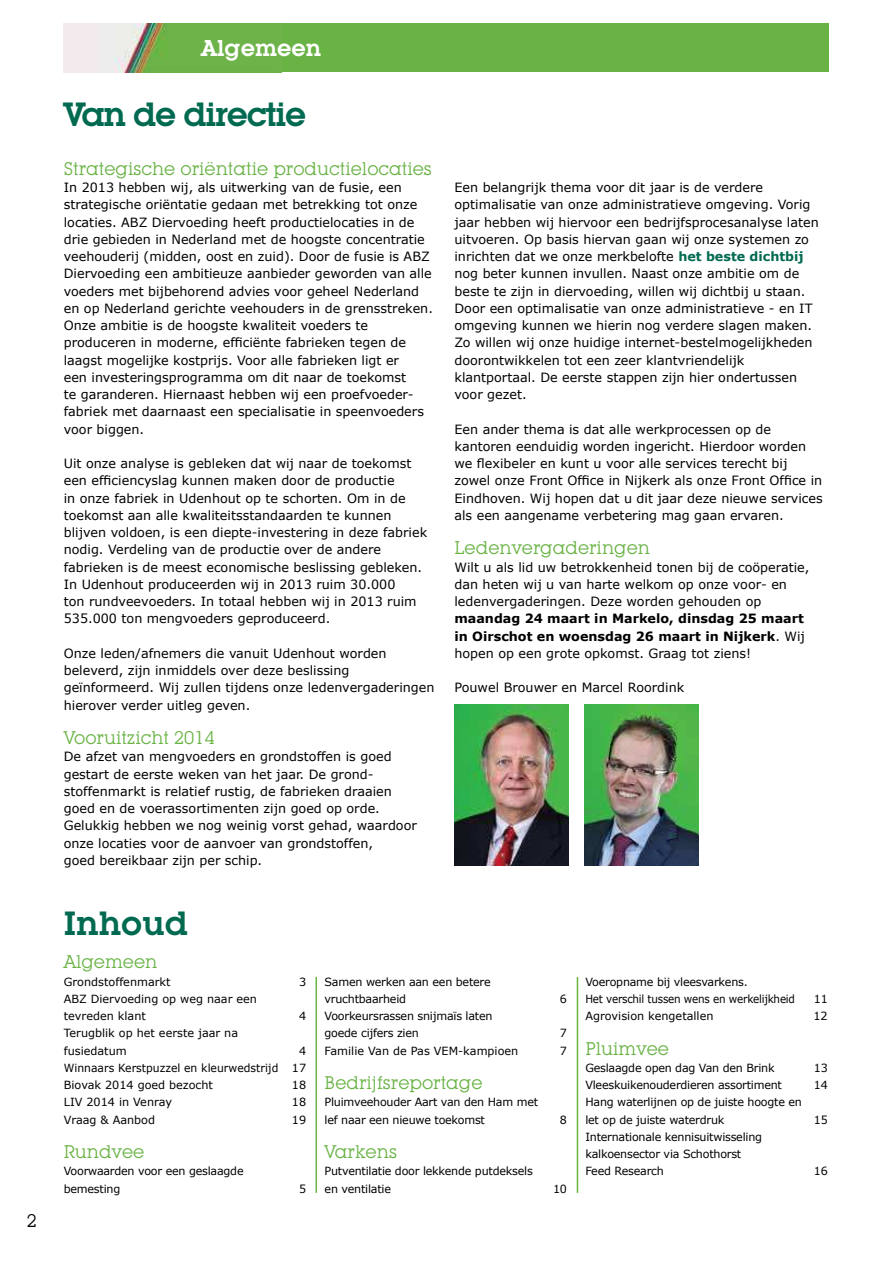
<style>
.page{position:relative;width:893px;height:1263px;background:#fff}
.page>*{position:absolute;margin:0;border:0;box-sizing:border-box;transform-origin:0 0}
.t1{font:600 33px "Lubalin Graph IT Cby BT";letter-spacing:-.04em;color:#006a51}
.t2{font:600 22.5px "Lubalin Graph IT Cby BT";color:#fff}
.t3{font:18px "Lubalin Graph IT Cby BT";color:#69b345}
.t4{font:18px "Lubalin Graph IT Cby BT";color:#000}
.t5{font:12.75px/17.2px "Verdana";color:#000}
.t6{font:700 12.75px/17.2px "Verdana";color:#000;text-align:justify}
.t7{font:11.25px/17.2px "Verdana";letter-spacing:-.02em;color:#000}
.t8{font:11.25px/17.2px "Verdana";color:#000}
.s1{font-weight:700;color:#006a51}
.s2{font-weight:400}
</style>
<div class="page">
<img style="left:585px;top:705px;width:114px;height:160px">
<img style="left:454px;top:705px;width:115px;height:160px">
<hr style="left:315px;top:977px;width:2px;height:216px;background:#69b345">
<hr style="left:577px;top:977px;width:1px;height:216px;background:#69b345">
<div style="left:154px;top:23px;width:675px;height:49px;background:#69b345"></div>
<img style="left:64px;top:23px;width:103px;height:49px">
<h3 class="t4" style="left:27px;top:1214px;width:12px">2</h3>
<h2 class="t2" style="left:201px;top:39px;width:121px">Algemeen</h2>
<h1 class="t1" style="left:64px;top:101px;width:244px">Van de directie</h1>
<h3 class="t3" style="left:64px;top:162px;width:370px">Strategische oriëntatie productielocaties</h3>
<p class="t5" style="left:64px;top:179px;width:371px">In 2013 hebben wij, als uitwerking van de fusie, een strategische oriëntatie gedaan met betrekking tot onze locaties. ABZ Diervoeding heeft productielocaties in de drie gebieden in Nederland met de hoogste concentratie veehouderij (midden, oost en zuid). Door de fusie is ABZ Diervoeding een ambitieuze aanbieder geworden van alle voeders met bijbehorend advies voor geheel Nederland en op Nederland gerichte veehouders in de grensstreken.<br>Onze ambitie is de hoogste kwaliteit voeders te produceren in moderne, efficiënte fabrieken tegen de laagst mogelijke kostprijs. Voor alle fabrieken ligt er<br>een investeringsprogramma om dit naar de toekomst<br>te garanderen. Hiernaast hebben wij een proefvoeder&shy;fabriek met daarnaast een specialisatie in speenvoeders voor biggen.</p>
<p class="t5" style="left:64px;top:455px;width:365px">Uit onze analyse is gebleken dat wij naar de toekomst een efficiencyslag kunnen maken door de productie<br>in onze fabriek in Udenhout op te schorten. Om in de toekomst aan alle kwaliteitsstandaarden te kunnen blijven voldoen, is een diepte-investering in deze fabriek nodig. Verdeling van de productie over de andere fabrieken is de meest economische beslissing gebleken.<br>In Udenhout produceerden wij in 2013 ruim 30.000<br>ton rundveevoeders. In totaal hebben wij in 2013 ruim 535.000 ton mengvoeders geproduceerd.</p>
<p class="t5" style="left:64px;top:645px;width:372px">Onze leden/afnemers die vanuit Udenhout worden beleverd, zijn inmiddels over deze beslissing geïnformeerd. Wij zullen tijdens onze ledenvergaderingen hierover verder uitleg geven.</p>
<h3 class="t3" style="left:64px;top:731px;width:153px">Vooruitzicht 2014</h3>
<p class="t5" style="left:64px;top:749px;width:355px">De afzet van mengvoeders en grondstoffen is goed gestart de eerste weken van het jaar. De grond&shy;stoffenmarkt is relatief rustig, de fabrieken draaien goed en de voerassortimenten zijn goed op orde.<br>Gelukkig hebben we nog weinig vorst gehad, waardoor onze locaties voor de aanvoer van grondstoffen,<br>goed bereikbaar zijn per schip.</p>
<h1 class="t1" style="left:64px;top:910px;width:126px">Inhoud</h1>
<p class="t5" style="left:454px;top:179px;width:366px">Een belangrijk thema voor dit jaar is de verdere optimalisatie van onze administratieve omgeving. Vorig jaar hebben wij hiervoor een bedrijfsprocesanalyse laten uitvoeren. Op basis hiervan gaan wij onze systemen zo inrichten dat we onze merkbelofte <span class="s1">het beste dichtbij </span>nog beter kunnen invullen. Naast onze ambitie om de beste te zijn in diervoeding, willen wij dichtbij u staan.<br>Door een optimalisatie van onze administratieve - en IT omgeving kunnen we hierin nog verdere slagen maken.<br>Zo willen wij onze huidige internet-bestelmogelijkheden doorontwikkelen tot een zeer klantvriendelijk klantportaal. De eerste stappen zijn hier ondertussen voor gezet.</p>
<p class="t5" style="left:454px;top:421px;width:370px">Een ander thema is dat alle werkprocessen op de kantoren eenduidig worden ingericht. Hierdoor worden we flexibeler en kunt u voor alle services terecht bij zowel onze Front Office in Nijkerk als onze Front Office in Eindhoven. Wij hopen dat u dit jaar deze nieuwe services als een aangename verbetering mag gaan ervaren.</p>
<h3 class="t3" style="left:454px;top:541px;width:197px">Ledenvergaderingen</h3>
<p class="t5" style="left:454px;top:559px;width:356px">Wilt u als lid uw betrokkenheid tonen bij de coöperatie, dan heten wij u van harte welkom op onze voor- en ledenvergaderingen. Deze worden gehouden op</p>
<p class="t6" style="left:454px;top:611px;width:352px">maandag 24 maart in Markelo, dinsdag 25 maart in Oirschot en woensdag 26 maart in Nijkerk<span class="s2">. Wij hopen op een grote opkomst. Graag tot ziens!</span></p>
<p class="t5" style="left:454px;top:680px;width:231px">Pouwel Brouwer en Marcel Roordink</p>
<h3 class="t3" style="left:64px;top:955px;width:95px">Algemeen</h3>
<p class="t8" style="left:64px;top:973px;width:108px">Grondstoffenmarkt</p>
<p class="t7" style="left:299px;top:973px;width:9px">3</p>
<p class="t8" style="left:64px;top:991px;width:195px">ABZ Diervoeding op weg naar een tevreden klant</p>
<p class="t7" style="left:299px;top:1008px;width:9px">4</p>
<p class="t8" style="left:64px;top:1025px;width:176px">Terugblik op het eerste jaar na fusiedatum</p>
<p class="t7" style="left:64px;top:1042px;width:244px;text-align:justify;text-indent:235px">4<br>Winnaars Kerstpuzzel en kleurwedstrijd 17<br>Biovak 2014 goed bezocht</p>
<p class="t7" style="left:292px;top:1077px;width:16px">18</p>
<p class="t8" style="left:64px;top:1094px;width:110px">LIV 2014 in Venray</p>
<p class="t7" style="left:292px;top:1094px;width:16px">18</p>
<p class="t8" style="left:64px;top:1111px;width:93px">Vraag &amp; Aanbod</p>
<p class="t7" style="left:292px;top:1111px;width:16px">19</p>
<h3 class="t3" style="left:64px;top:1145px;width:82px">Rundvee</h3>
<p class="t7" style="left:64px;top:1163px;width:181px">Voorwaarden voor een geslaagde bemesting</p>
<p class="t7" style="left:299px;top:1180px;width:9px">5</p>
<p class="t7" style="left:325px;top:973px;width:168px">Samen werken aan een betere vruchtbaarheid</p>
<p class="t7" style="left:325px;top:1008px;width:169px">Voorkeursrassen snijmaïs laten goede cijfers zien</p>
<p class="t7" style="left:560px;top:991px;width:9px">6</p>
<p class="t7" style="left:560px;top:1025px;width:9px">7</p>
<p class="t8" style="left:325px;top:1042px;width:195px">Familie Van de Pas VEM-kampioen</p>
<p class="t7" style="left:560px;top:1042px;width:9px">7</p>
<h3 class="t3" style="left:325px;top:1076px;width:160px">Bedrijfsreportage</h3>
<p class="t7" style="left:325px;top:1094px;width:215px">Pluimveehouder Aart van den Ham met lef naar een nieuwe toekomst</p>
<p class="t7" style="left:560px;top:1111px;width:9px">8</p>
<h3 class="t3" style="left:325px;top:1145px;width:74px">Varkens</h3>
<p class="t7" style="left:325px;top:1163px;width:210px">Putventilatie door lekkende putdeksels en ventilatie</p>
<p class="t7" style="left:553px;top:1180px;width:15px">10</p>
<p class="t7" style="left:585px;top:973px;width:211px">Voeropname bij vleesvarkens.<br>Het verschil tussen wens en werkelijkheid</p>
<p class="t7" style="left:814px;top:991px;width:15px">11</p>
<p class="t8" style="left:585px;top:1008px;width:130px">Agrovision kengetallen</p>
<p class="t7" style="left:813px;top:1008px;width:16px">12</p>
<h3 class="t3" style="left:585px;top:1041px;width:85px">Pluimvee</h3>
<p class="t7" style="left:585px;top:1060px;width:191px">Geslaagde open dag Van den Brink</p>
<p class="t7" style="left:814px;top:1060px;width:15px">13</p>
<p class="t7" style="left:585px;top:1077px;width:198px">Vleeskuikenouderdieren assortiment</p>
<p class="t7" style="left:814px;top:1077px;width:15px">14</p>
<p class="t7" style="left:585px;top:1094px;width:218px">Hang waterlijnen op de juiste hoogte en let op de juiste waterdruk</p>
<p class="t7" style="left:814px;top:1111px;width:15px">15</p>
<p class="t7" style="left:585px;top:1129px;width:178px">Internationale kennisuitwisseling kalkoensector via Schothorst<br>Feed Research</p>
<p class="t7" style="left:814px;top:1163px;width:15px">16</p>
</div>
